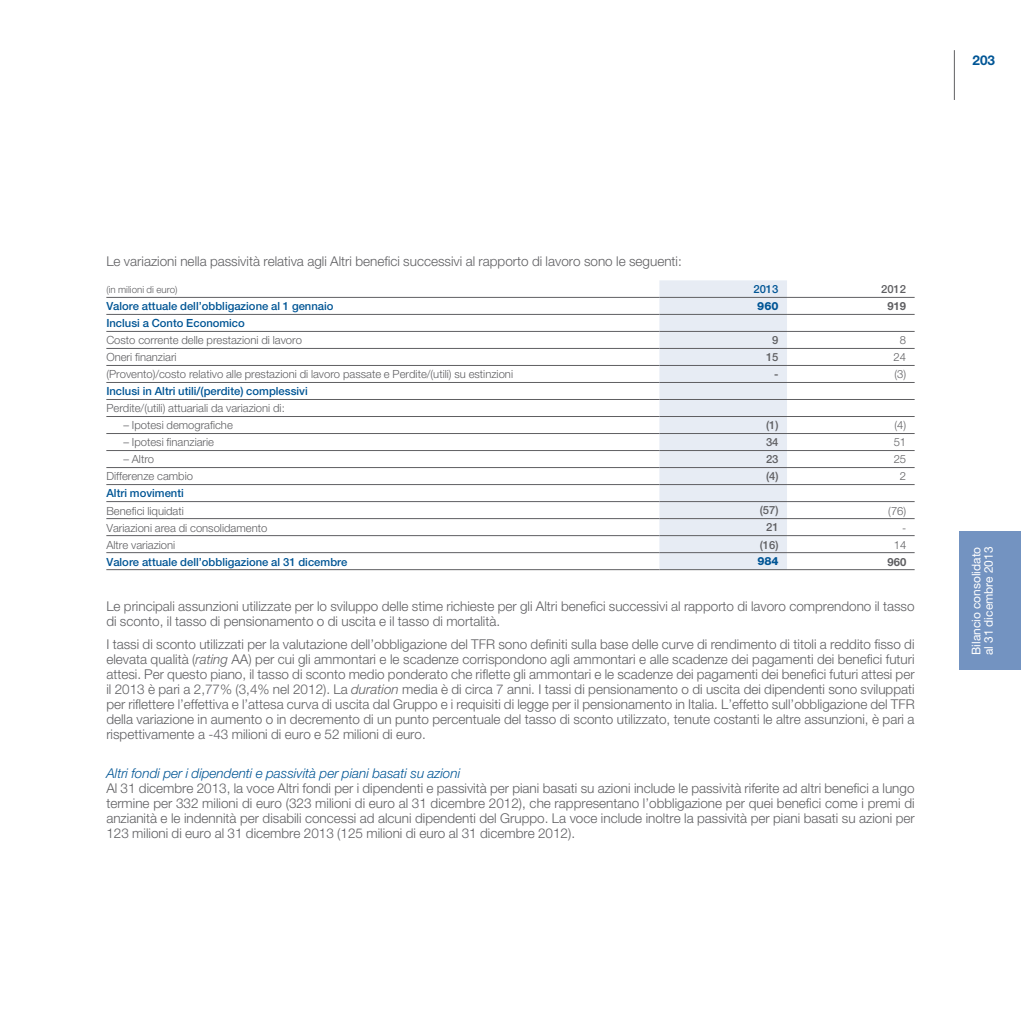
<style>
.page{position:relative;width:1021px;height:1021px;background:#fff}
.page>*{position:absolute;margin:0;border:0;box-sizing:border-box;transform-origin:0 0}
.t1{font:300 13.5px/15px "Helvetica Neue";color:#5f5f62;text-align:justify}
.t2{font:italic 300 13.5px "Helvetica Neue";color:#005595}
.t3{font:700 13.5px "Helvetica Neue";color:#005595}
.t4{font:12px/12px "Helvetica Neue";color:#fff}
.t5{font:300 11.25px "Helvetica Neue";color:#5f5f62}
.t6{font:500 11.25px "Helvetica Neue";color:#005595}
.t7{font:500 11.25px "Helvetica Neue";color:#5f5f62}
.t8{font:800 11.25px "Helvetica Neue";color:#005595}
.t9{font:700 11.25px "Helvetica Neue";color:#5f5f62}
.t10{font:300 9.75px "Helvetica Neue";color:#5f5f62}
.s1{font-style:italic}
</style>
<div class="page">
<hr style="left:954px;top:50px;width:1px;height:50px;background:#5f5f62">
<div style="left:959px;top:531px;width:61px;height:139px;background:#7393c1"></div>
<svg style="left:659px;top:280px;width:128px;height:289px;background:#e7ebf3"></svg>
<hr style="left:106px;top:297px;width:553px;height:1px;background:#5f5f62">
<hr style="left:659px;top:297px;width:128px;height:1px;background:#5f5f62">
<hr style="left:787px;top:297px;width:127px;height:1px;background:#5f5f62">
<hr style="left:106px;top:314px;width:553px;height:1px;background:#5f5f62">
<hr style="left:659px;top:314px;width:128px;height:1px;background:#5f5f62">
<hr style="left:787px;top:314px;width:127px;height:1px;background:#5f5f62">
<hr style="left:106px;top:331px;width:553px;height:1px;background:#5f5f62">
<hr style="left:659px;top:331px;width:128px;height:1px;background:#5f5f62">
<hr style="left:787px;top:331px;width:127px;height:1px;background:#5f5f62">
<hr style="left:106px;top:348px;width:553px;height:1px;background:#5f5f62">
<hr style="left:659px;top:348px;width:128px;height:1px;background:#5f5f62">
<hr style="left:787px;top:348px;width:127px;height:1px;background:#5f5f62">
<hr style="left:106px;top:365px;width:553px;height:1px;background:#5f5f62">
<hr style="left:659px;top:365px;width:128px;height:1px;background:#5f5f62">
<hr style="left:787px;top:365px;width:127px;height:1px;background:#5f5f62">
<hr style="left:106px;top:382px;width:553px;height:1px;background:#5f5f62">
<hr style="left:659px;top:382px;width:128px;height:1px;background:#5f5f62">
<hr style="left:787px;top:382px;width:127px;height:1px;background:#5f5f62">
<hr style="left:106px;top:399px;width:553px;height:1px;background:#5f5f62">
<hr style="left:659px;top:399px;width:128px;height:1px;background:#5f5f62">
<hr style="left:787px;top:399px;width:127px;height:1px;background:#5f5f62">
<hr style="left:106px;top:416px;width:553px;height:1px;background:#5f5f62">
<hr style="left:659px;top:416px;width:128px;height:1px;background:#5f5f62">
<hr style="left:787px;top:416px;width:127px;height:1px;background:#5f5f62">
<hr style="left:106px;top:433px;width:553px;height:1px;background:#5f5f62">
<hr style="left:659px;top:433px;width:128px;height:1px;background:#5f5f62">
<hr style="left:787px;top:433px;width:127px;height:1px;background:#5f5f62">
<hr style="left:106px;top:450px;width:553px;height:1px;background:#5f5f62">
<hr style="left:659px;top:450px;width:128px;height:1px;background:#5f5f62">
<hr style="left:787px;top:450px;width:127px;height:1px;background:#5f5f62">
<hr style="left:106px;top:467px;width:553px;height:1px;background:#5f5f62">
<hr style="left:659px;top:467px;width:128px;height:1px;background:#5f5f62">
<hr style="left:787px;top:467px;width:127px;height:1px;background:#5f5f62">
<hr style="left:106px;top:484px;width:553px;height:1px;background:#5f5f62">
<hr style="left:659px;top:484px;width:128px;height:1px;background:#5f5f62">
<hr style="left:787px;top:484px;width:127px;height:1px;background:#5f5f62">
<hr style="left:106px;top:501px;width:553px;height:1px;background:#5f5f62">
<hr style="left:659px;top:501px;width:128px;height:1px;background:#5f5f62">
<hr style="left:787px;top:501px;width:127px;height:1px;background:#5f5f62">
<hr style="left:106px;top:518px;width:553px;height:1px;background:#5f5f62">
<hr style="left:659px;top:518px;width:128px;height:1px;background:#5f5f62">
<hr style="left:787px;top:518px;width:127px;height:1px;background:#5f5f62">
<hr style="left:106px;top:535px;width:553px;height:1px;background:#5f5f62">
<hr style="left:659px;top:535px;width:128px;height:1px;background:#5f5f62">
<hr style="left:787px;top:535px;width:127px;height:1px;background:#5f5f62">
<hr style="left:106px;top:552px;width:553px;height:1px;background:#5f5f62">
<hr style="left:659px;top:552px;width:128px;height:1px;background:#5f5f62">
<hr style="left:787px;top:552px;width:127px;height:1px;background:#5f5f62">
<hr style="left:106px;top:569px;width:553px;height:1px;background:#5f5f62">
<hr style="left:659px;top:569px;width:128px;height:1px;background:#5f5f62">
<hr style="left:787px;top:569px;width:127px;height:1px;background:#5f5f62">
<p class="t3" style="left:972px;top:52px;width:24px">203</p>
<p class="t1" style="left:106px;top:253px;width:577px">Le variazioni nella passività relativa agli Altri benefici successivi al rapporto di lavoro sono le seguenti:</p>
<p class="t10" style="left:106px;top:283px;width:73px">(in milioni di euro)</p>
<p class="t6" style="left:753px;top:282px;width:27px">2013</p>
<p class="t7" style="left:881px;top:282px;width:27px">2012</p>
<p class="t6" style="left:106px;top:299px;width:229px">Valore attuale dell’obbligazione al 1 gennaio</p>
<p class="t8" style="left:757px;top:299px;width:23px">960</p>
<p class="t9" style="left:887px;top:299px;width:20px">919</p>
<p class="t6" style="left:106px;top:316px;width:140px">Inclusi a Conto Economico</p>
<p class="t5" style="left:106px;top:333px;width:197px">Costo corrente delle prestazioni di lavoro</p>
<p class="t7" style="left:772px;top:333px;width:8px">9</p>
<p class="t5" style="left:899px;top:333px;width:8px">8</p>
<p class="t5" style="left:106px;top:350px;width:72px">Oneri finanziari</p>
<p class="t7" style="left:766px;top:350px;width:14px">15</p>
<p class="t5" style="left:893px;top:350px;width:14px">24</p>
<p class="t5" style="left:106px;top:367px;width:408px">(Provento)/costo relativo alle prestazioni di lavoro passate e Perdite/(utili) su estinzioni</p>
<p class="t7" style="left:774px;top:367px;width:6px">-</p>
<p class="t5" style="left:894px;top:367px;width:13px">(3)</p>
<p class="t6" style="left:106px;top:384px;width:203px">Inclusi in Altri utili/(perdite) complessivi</p>
<p class="t5" style="left:106px;top:401px;width:180px">Perdite/(utili) attuariali da variazioni di:</p>
<p class="t5" style="left:123px;top:418px;width:111px">– Ipotesi demografiche</p>
<p class="t7" style="left:766px;top:418px;width:14px">(1)</p>
<p class="t5" style="left:894px;top:418px;width:13px">(4)</p>
<p class="t5" style="left:123px;top:435px;width:92px">– Ipotesi finanziarie</p>
<p class="t7" style="left:766px;top:435px;width:14px">34</p>
<p class="t5" style="left:893px;top:435px;width:14px">51</p>
<p class="t5" style="left:123px;top:452px;width:32px">– Altro</p>
<p class="t7" style="left:766px;top:452px;width:14px">23</p>
<p class="t5" style="left:893px;top:452px;width:14px">25</p>
<p class="t5" style="left:106px;top:469px;width:88px">Differenze cambio</p>
<p class="t7" style="left:766px;top:469px;width:14px">(4)</p>
<p class="t5" style="left:900px;top:469px;width:8px">2</p>
<p class="t6" style="left:106px;top:486px;width:79px">Altri movimenti</p>
<p class="t5" style="left:106px;top:503px;width:79px">Benefici liquidati</p>
<p class="t7" style="left:759px;top:504px;width:20px">(57)</p>
<p class="t5" style="left:888px;top:503px;width:19px">(76)</p>
<p class="t5" style="left:106px;top:520px;width:162px">Variazioni area di consolidamento</p>
<p class="t7" style="left:766px;top:521px;width:14px">21</p>
<p class="t5" style="left:902px;top:520px;width:6px">-</p>
<p class="t5" style="left:106px;top:537px;width:70px">Altre variazioni</p>
<p class="t7" style="left:759px;top:538px;width:20px">(16)</p>
<p class="t5" style="left:893px;top:537px;width:14px">14</p>
<p class="t6" style="left:106px;top:555px;width:242px">Valore attuale dell’obbligazione al 31 dicembre</p>
<p class="t8" style="left:757px;top:554px;width:23px">984</p>
<p class="t9" style="left:887px;top:554px;width:20px">960</p>
<p class="t1" style="left:106px;top:598px;width:809px">Le principali assunzioni utilizzate per lo sviluppo delle stime richieste per gli Altri benefici successivi al rapporto di lavoro comprendono il tasso di sconto, il tasso di pensionamento o di uscita e il tasso di mortalità.</p>
<p class="t1" style="left:106px;top:636px;width:809px">I tassi di sconto utilizzati per la valutazione dell’obbligazione del TFR sono definiti sulla base delle curve di rendimento di titoli a reddito fisso di elevata qualità (<span class="s1">rating</span> AA) per cui gli ammontari e le scadenze corrispondono agli ammontari e alle scadenze dei pagamenti dei benefici futuri attesi. Per questo piano, il tasso di sconto medio ponderato che riflette gli ammontari e le scadenze dei pagamenti dei benefici futuri attesi per il 2013 è pari a 2,77% (3,4% nel 2012). La <span class="s1">duration</span> media è di circa 7 anni. I tassi di pensionamento o di uscita dei dipendenti sono sviluppati per riflettere l’effettiva e l’attesa curva di uscita dal Gruppo e i requisiti di legge per il pensionamento in Italia. L’effetto sull’obbligazione del TFR della variazione in aumento o in decremento di un punto percentuale del tasso di sconto utilizzato, tenute costanti le altre assunzioni, è pari a rispettivamente a -43 milioni di euro e 52 milioni di euro.</p>
<p class="t2" style="left:106px;top:765px;width:355px">Altri fondi per i dipendenti e passività per piani basati su azioni</p>
<p class="t1" style="left:106px;top:780px;width:809px">Al 31 dicembre 2013, la voce Altri fondi per i dipendenti e passività per piani basati su azioni include le passività riferite ad altri benefici a lungo termine per 332 milioni di euro (323 milioni di euro al 31 dicembre 2012), che rappresentano l’obbligazione per quei benefici come i premi di anzianità e le indennità per disabili concessi ad alcuni dipendenti del Gruppo. La voce include inoltre la passività per piani basati su azioni per 123 milioni di euro al 31 dicembre 2013 (125 milioni di euro al 31 dicembre 2012).</p>
<p class="t4" style="left:970px;top:655px;width:110px;rotate:-90deg">Bilancio consolidato al 31 dicembre 2013</p>
</div>
